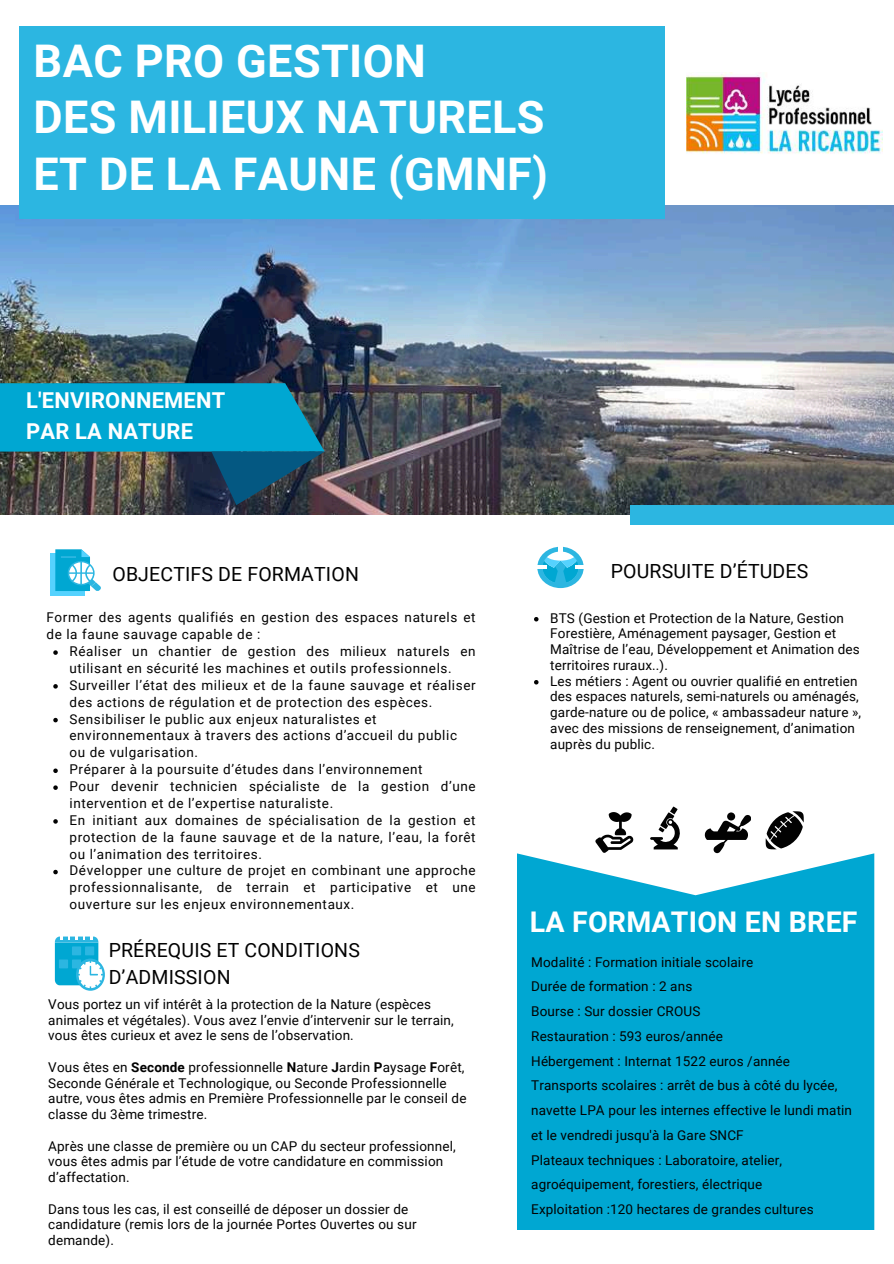
<style>
.page{position:relative;width:894px;height:1264px;background:#fff}
.page>*{position:absolute;margin:0;border:0;box-sizing:border-box;transform-origin:0 0}
.t1{font:700 45px/56.2px "Roboto";letter-spacing:.01em;color:#fff}
.t2{font:700 28.5px "Roboto";letter-spacing:.01em;color:#fff}
.t3{font:700 21.9px/30.3px "Roboto";letter-spacing:.01em;color:#fff}
.t4{font:19.5px/27px "Roboto";letter-spacing:.01em;color:#020202}
.t5{font:13.5px/15.8px "Roboto";letter-spacing:.01em;color:#020202}
.t6{font:13.5px/16.8px "Roboto";letter-spacing:.045em;color:#020202}
.t7{font:13.5px/15.8px "Roboto";letter-spacing:.01em;color:#000}
.s1{font-weight:700}
</style>
<div class="page">
<img style="left:0;top:205px;width:893px;height:309px">
<img style="left:686px;top:72px;width:196px;height:82px">
<svg style="left:55px;top:936px;width:50px;height:54px"></svg>
<svg style="left:537px;top:546px;width:47px;height:42px"></svg>
<div style="left:50px;top:554px;width:35px;height:41px;background:#55d2fe"></div>
<svg style="left:55px;top:549px;width:46px;height:42px"></svg>
<div style="left:19px;top:26px;width:645px;height:192px;background:#2cb6e1"></div>
<div style="left:629px;top:505px;width:264px;height:19px;background:#2cb6e1"></div>
<svg style="left:0;top:383px;width:324px;height:122px"></svg>
<div style="left:517px;top:853px;width:357px;height:377px;background:#00a7d2"></div>
<svg style="left:650px;top:806px;width:30px;height:43px"></svg>
<svg style="left:704px;top:812px;width:46px;height:41px"></svg>
<svg style="left:765px;top:811px;width:38px;height:38px"></svg>
<svg style="left:595px;top:812px;width:38px;height:40px"></svg>
<svg style="left:534px;top:617px;width:4px;height:4px"></svg>
<svg style="left:534px;top:680px;width:4px;height:4px"></svg>
<svg style="left:53px;top:650px;width:5px;height:5px"></svg>
<svg style="left:53px;top:684px;width:5px;height:4px"></svg>
<svg style="left:53px;top:718px;width:5px;height:4px"></svg>
<svg style="left:53px;top:768px;width:5px;height:5px"></svg>
<svg style="left:53px;top:785px;width:5px;height:5px"></svg>
<svg style="left:53px;top:819px;width:5px;height:4px"></svg>
<svg style="left:53px;top:869px;width:5px;height:5px"></svg>
<h1 class="t1" style="left:34px;top:34px;width:516px">BAC PRO GESTION<br>DES MILIEUX NATURELS<br>ET DE LA FAUNE (GMNF)</h1>
<h3 class="t3" style="left:26px;top:385px;width:200px">L'ENVIRONNEMENT<br>PAR LA NATURE</h3>
<h3 class="t4" style="left:112px;top:561px;width:248px">OBJECTIFS DE FORMATION</h3>
<h3 class="t4" style="left:610px;top:558px;width:199px">POURSUITE D’ÉTUDES</h3>
<p class="t5" style="left:550px;top:610px;width:312px">BTS (Gestion et Protection de la Nature, Gestion Forestière, Aménagement paysager, Gestion et Maîtrise de l’eau, Développement et Animation des territoires ruraux..).<br>Les métiers : Agent ou ouvrier qualifié en entretien des espaces naturels, semi-naturels ou aménagés, garde-nature ou de police, « ambassadeur nature », avec des missions de renseignement, d’animation auprès du public.</p>
<p class="t6" style="left:46px;top:609px;width:430px">Former des agents qualifiés en gestion des espaces naturels et de la faune sauvage capable de :</p>
<p class="t6" style="left:69px;top:643px;width:407px">Réaliser un chantier de gestion des milieux naturels en utilisant en sécurité les machines et outils professionnels.<br>Surveiller l’état des milieux et de la faune sauvage et réaliser des actions de régulation et de protection des espèces.<br>Sensibiliser le public aux enjeux naturalistes et environnementaux à travers des actions d’accueil du public ou de vulgarisation.<br>Préparer à la poursuite d’études dans l’environnement<br>Pour devenir technicien spécialiste de la gestion d’une intervention et de l’expertise naturaliste.<br>En initiant aux domaines de spécialisation de la gestion et protection de la faune sauvage et de la nature, l’eau, la forêt ou l’animation des territoires.<br>Développer une culture de projet en combinant une approche professionnalisante, de terrain et participative et une ouverture sur les enjeux environnementaux.</p>
<h2 class="t2" style="left:529px;top:905px;width:329px">LA FORMATION EN BREF</h2>
<h3 class="t4" style="left:109px;top:936px;width:253px">PRÉREQUIS ET CONDITIONS<br>D’ADMISSION</h3>
<p class="t5" style="left:48px;top:996px;width:407px">Vous portez un vif intérêt à la protection de la Nature (espèces animales et végétales). Vous avez l’envie d’intervenir sur le terrain, vous êtes curieux et avez le sens de l’observation.</p>
<p class="t5" style="left:48px;top:1059px;width:419px">Vous êtes en <span class="s1">Seconde</span> professionnelle <span class="s1">N</span>ature <span class="s1">J</span>ardin <span class="s1">P</span>aysage <span class="s1">F</span>orêt, Seconde Générale et Technologique, ou Seconde Professionnelle autre, vous êtes admis en Première Professionnelle par le conseil de classe du 3ème trimestre.</p>
<p class="t7" style="left:48px;top:1138px;width:409px">Après une classe de première ou un CAP du secteur professionnel, vous êtes admis par l’étude de votre candidature en commission d’affectation.</p>
<p class="t5" style="left:48px;top:1201px;width:370px">Dans tous les cas, il est conseillé de déposer un dossier de candidature (remis lors de la journée Portes Ouvertes ou sur demande).</p>
<p class="t5" style="left:531px;top:949px;width:322px;line-height:24.8px">Modalité : Formation initiale scolaire<br>Durée de formation : 2 ans<br>Bourse : Sur dossier CROUS<br>Restauration : 593 euros/année<br>Hébergement : Internat 1522 euros /année Transports scolaires : arrêt de bus à côté du lycée, navette LPA pour les internes effective le lundi matin et le vendredi jusqu'à la Gare SNCF<br>Plateaux techniques : Laboratoire, atelier, agroéquipement, forestiers, électrique<br>Exploitation :120 hectares de grandes cultures</p>
</div>
